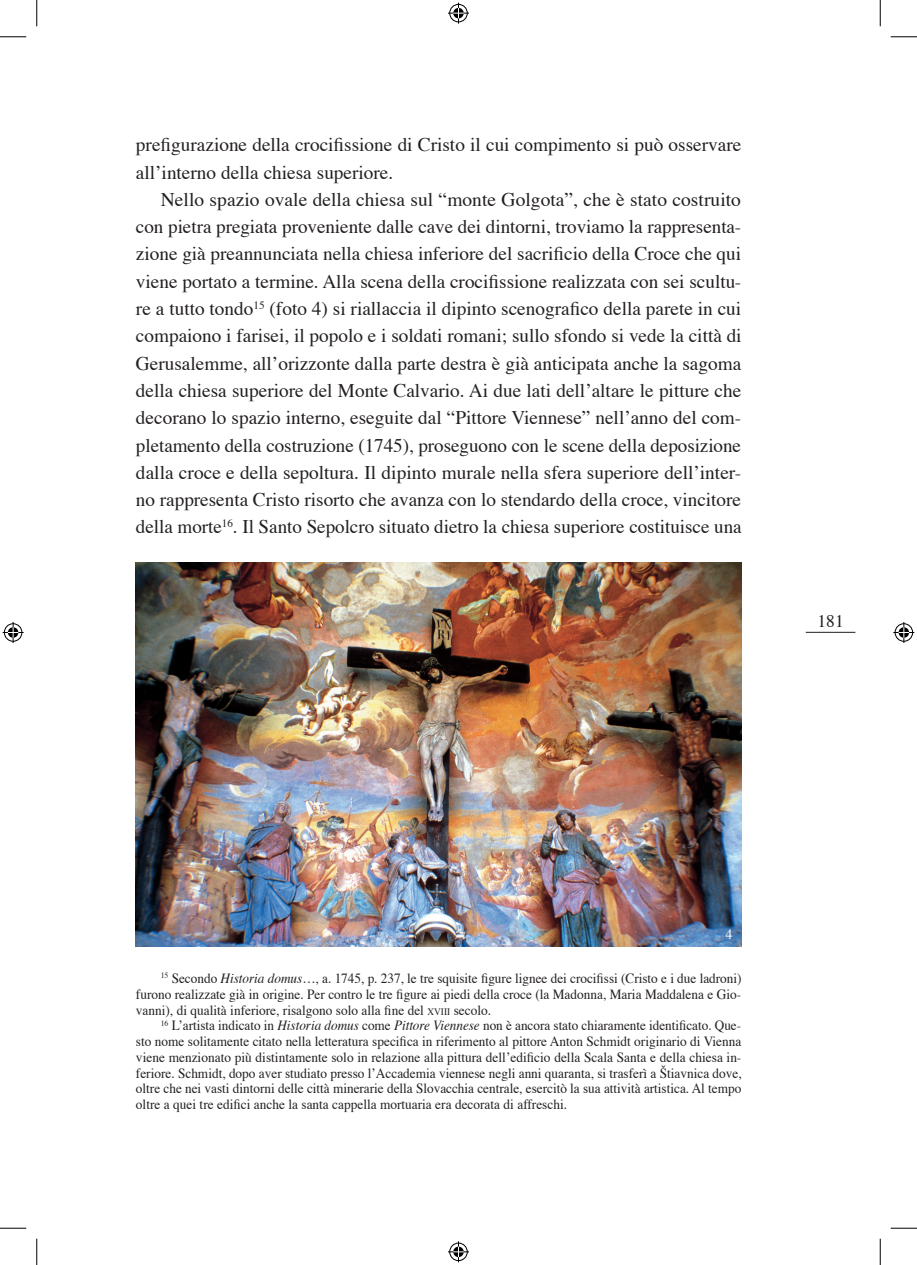
<style>
.page{position:relative;width:917px;height:1265px;background:#fff}
.page>*{position:absolute;margin:0;border:0;box-sizing:border-box;transform-origin:0 0}
.t1{font:19.25px/27.3px "Times CE";color:#231f20}
.t2{font:17.5px "Times CE";color:#231f20}
.t3{font:14px/15.8px "Times CE";color:#231f20;text-align:justify;scale:.94 1}
.t4{font:14px/15.8px "Times CE";color:#231f20;text-align:justify;scale:.95 1}
.t5{font:14px "Times CE";color:#fff}
.s1{font-style:italic}
.s2{font-size:9.8px}
</style>
<div class="page">
<hr style="left:806px;top:632px;width:49px;height:1px;background:#231f20">
<img style="left:136px;top:563px;width:605px;height:383px">
<svg style="left:0;top:36px;width:26px;height:1px"></svg>
<svg style="left:891px;top:36px;width:26px;height:1px"></svg>
<svg style="left:0;top:1227px;width:26px;height:1px"></svg>
<svg style="left:891px;top:1227px;width:26px;height:1px"></svg>
<svg style="left:36px;top:0;width:1px;height:26px"></svg>
<svg style="left:36px;top:1238px;width:1px;height:26px"></svg>
<svg style="left:880px;top:0;width:1px;height:26px"></svg>
<svg style="left:880px;top:1238px;width:1px;height:26px"></svg>
<svg style="left:448px;top:3px;width:21px;height:21px"></svg>
<svg style="left:448px;top:1241px;width:21px;height:20px"></svg>
<svg style="left:3px;top:622px;width:21px;height:21px"></svg>
<svg style="left:893px;top:622px;width:21px;height:21px"></svg>
<p class="t1" style="left:136px;top:132px;width:607px">prefigurazione della crocifissione di Cristo il cui compimento si può osservare all’interno della chiesa superiore.</p>
<p class="t1" style="left:136px;top:187px;width:607px;text-align:justify;text-indent:25px">Nello spazio ovale della chiesa sul “monte Golgota”, che è stato costruito con pietra pregiata proveniente dalle cave dei dintorni, troviamo la rappresenta&shy;zione già preannunciata nella chiesa inferiore del sacrificio della Croce che qui viene portato a termine. Alla scena della crocifissione realizzata con sei scultu&shy;re a tutto tondo<sup>15</sup> (foto 4) si riallaccia il dipinto scenografico della parete in cui compaiono i farisei, il popolo e i soldati romani; sullo sfondo si vede la città di Gerusalemme, all’orizzonte dalla parte destra è già anticipata anche la sagoma della chiesa superiore del Monte Calvario. Ai due lati dell’altare le pitture che decorano lo spazio interno, eseguite dal “Pittore Viennese” nell’anno del com&shy;pletamento della costruzione (1745), proseguono con le scene della deposizione dalla croce e della sepoltura. Il dipinto murale nella sfera superiore dell’inter&shy;no rappresenta Cristo risorto che avanza con lo stendardo della croce, vincitore della morte<sup>16</sup>. Il Santo Sepolcro situato dietro la chiesa superiore costituisce una</p>
<p class="t2" style="left:817px;top:610px;width:28px">181</p>
<p class="t5" style="left:725px;top:925px;width:8px">4</p>
<p class="t4" style="left:136px;top:970px;width:639px;text-indent:25px"><sup>15</sup> Secondo <span class="s1">Historia domus</span>…, a. 1745, p. 237, le tre squisite figure lignee dei crocifissi (Cristo e i due ladroni) furono realizzate già in origine. Per contro le tre figure ai piedi della croce (la Madonna, Maria Maddalena e Gio&shy;vanni), di qualità inferiore, risalgono solo alla fine del <span class="s2">XVIII</span> secolo.</p>
<p class="t3" style="left:136px;top:1018px;width:646px;text-indent:25px"><sup>16</sup> L’artista indicato in <span class="s1">Historia domus</span> come <span class="s1">Pittore Viennese</span> non è ancora stato chiaramente identificato. Que&shy;sto nome solitamente citato nella letteratura specifica in riferimento al pittore Anton Schmidt originario di Vienna viene menzionato più distintamente solo in relazione alla pittura dell’edificio della Scala Santa e della chiesa in&shy;feriore. Schmidt, dopo aver studiato presso l’Accademia viennese negli anni quaranta, si trasferì a Štiavnica dove, oltre che nei vasti dintorni delle città minerarie della Slovacchia centrale, esercitò la sua attività artistica. Al tempo oltre a quei tre edifici anche la santa cappella mortuaria era decorata di affreschi.</p>
</div>
